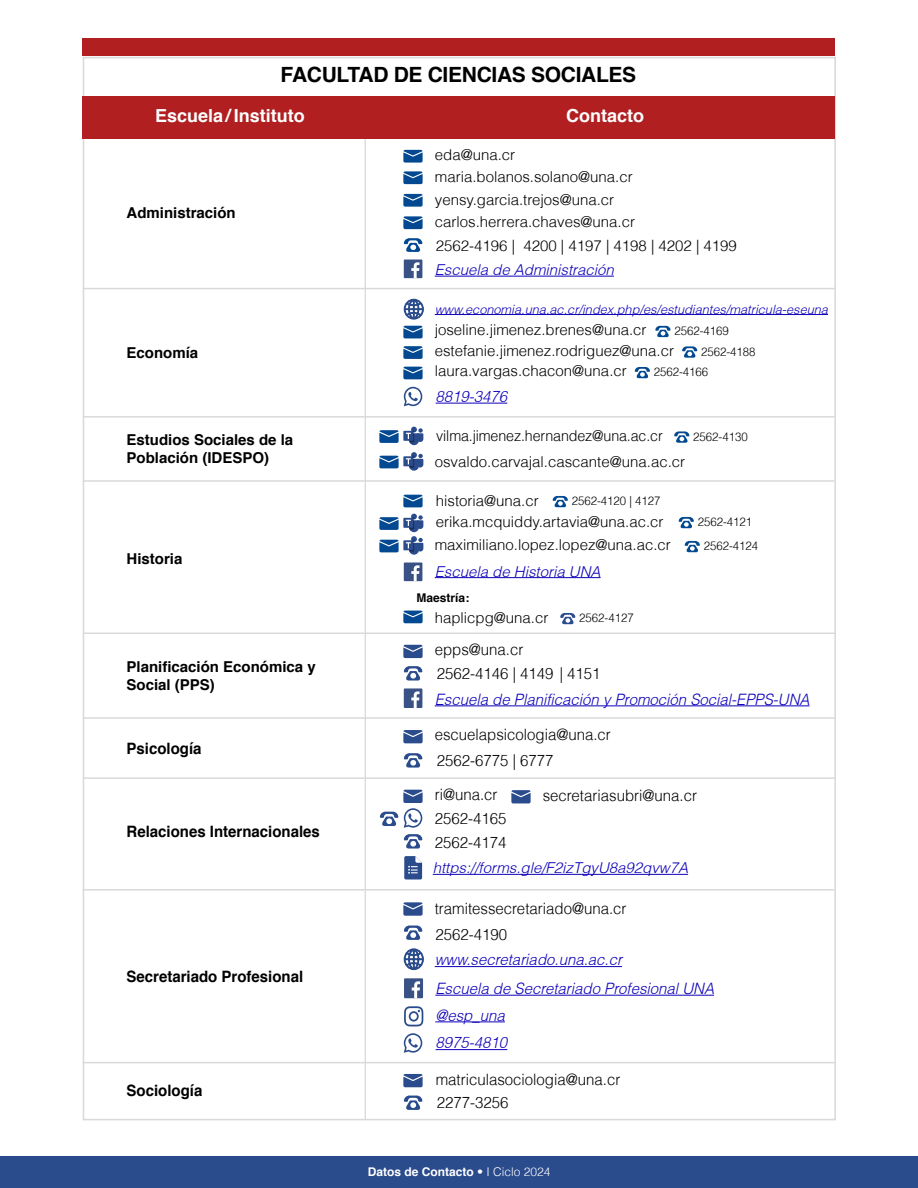
<style>
.page{position:relative;width:918px;height:1188px;background:#fff}
.page>*{position:absolute;margin:0;border:0;box-sizing:border-box;transform-origin:0 0}
.t1{font:700 21px "Helvetica";letter-spacing:-.015em;color:#000}
.t2{font:700 18px "Helvetica";color:#fff}
.t3{font:300 15.75px/25.7px "Helvetica";color:#000;scale:.96 1}
.t4{font:italic 300 15.75px/28.7px "Helvetica";color:#0e00b9;scale:.96 1}
.t5{font:700 15.75px "Helvetica";color:#000;scale:.96 1}
.t6{font:300 15px/23px "Helvetica";color:#000}
.t7{font:700 15px/18px "Helvetica";color:#000}
.t8{font:italic 300 15px "Helvetica";color:#0e00b9}
.t9{font:300 15px "Helvetica";color:#000;scale:.95 1}
.t10{font:italic 300 12.75px "Helvetica";color:#0e00b9}
.t11{font:300 12px "Helvetica";color:#000;scale:.95 1}
.t12{font:700 12px "Helvetica";color:#fff}
.t13{font:700 12px "Helvetica";color:#000}
.s1{font-weight:300}
</style>
<div class="page">
<div style="left:0;top:1156px;width:918px;height:32px;background:#2a4b8c"></div>
<svg style="left:674px;top:431px;width:16px;height:12px"></svg>
<div style="left:82px;top:38px;width:754px;height:18px;background:#b11f21"></div>
<svg style="left:404px;top:299px;width:20px;height:20px"></svg>
<svg style="left:404px;top:948px;width:20px;height:22px"></svg>
<hr style="left:365px;top:134px;width:1px;height:986px;background:#d9d9d9">
<div style="left:82px;top:96px;width:754px;height:43px;background:#b11f21"></div>
<hr style="left:84px;top:288px;width:751px;height:1px;background:#d9d9d9">
<hr style="left:83px;top:416px;width:752px;height:2px;background:#d9d9d9">
<hr style="left:83px;top:633px;width:752px;height:1px;background:#d9d9d9">
<hr style="left:435px;top:314px;width:393px;height:1px;background:#0e00b9">
<hr style="left:83px;top:480px;width:751px;height:2px;background:#d9d9d9">
<hr style="left:83px;top:717px;width:752px;height:2px;background:#d9d9d9">
<hr style="left:83px;top:777px;width:752px;height:2px;background:#d9d9d9">
<hr style="left:83px;top:889px;width:752px;height:2px;background:#d9d9d9">
<hr style="left:83px;top:1062px;width:752px;height:1px;background:#d9d9d9">
<svg style="left:404px;top:926px;width:19px;height:14px"></svg>
<hr style="left:435px;top:966px;width:187px;height:1px;background:#0e00b9">
<hr style="left:435px;top:995px;width:279px;height:1px;background:#0e00b9">
<div style="left:404px;top:978px;width:19px;height:20px;background:#395185"></div>
<svg style="left:412px;top:981px;width:8px;height:17px"></svg>
<svg style="left:404px;top:1006px;width:19px;height:20px"></svg>
<hr style="left:435px;top:1021px;width:70px;height:1px;background:#0e00b9">
<svg style="left:404px;top:1033px;width:18px;height:20px"></svg>
<hr style="left:436px;top:1049px;width:71px;height:1px;background:#0e00b9">
<svg style="left:403px;top:171px;width:20px;height:13px"></svg>
<svg style="left:403px;top:194px;width:20px;height:13px"></svg>
<svg style="left:403px;top:216px;width:20px;height:13px"></svg>
<svg style="left:403px;top:150px;width:20px;height:13px"></svg>
<svg style="left:403px;top:367px;width:20px;height:12px"></svg>
<svg style="left:403px;top:326px;width:20px;height:12px"></svg>
<svg style="left:403px;top:346px;width:20px;height:13px"></svg>
<svg style="left:403px;top:730px;width:20px;height:13px"></svg>
<svg style="left:403px;top:645px;width:20px;height:13px"></svg>
<svg style="left:403px;top:902px;width:20px;height:14px"></svg>
<svg style="left:404px;top:753px;width:19px;height:15px"></svg>
<svg style="left:511px;top:790px;width:20px;height:13px"></svg>
<svg style="left:403px;top:1074px;width:20px;height:13px"></svg>
<svg style="left:404px;top:1096px;width:19px;height:14px"></svg>
<svg style="left:379px;top:427px;width:44px;height:18px"></svg>
<svg style="left:379px;top:452px;width:44px;height:19px"></svg>
<svg style="left:379px;top:514px;width:44px;height:41px"></svg>
<svg style="left:403px;top:495px;width:20px;height:12px"></svg>
<svg style="left:655px;top:326px;width:16px;height:11px"></svg>
<svg style="left:682px;top:346px;width:15px;height:12px"></svg>
<svg style="left:635px;top:367px;width:15px;height:11px"></svg>
<div style="left:404px;top:688px;width:18px;height:20px;background:#395185"></div>
<svg style="left:411px;top:691px;width:9px;height:17px"></svg>
<svg style="left:404px;top:666px;width:19px;height:15px"></svg>
<hr style="left:435px;top:705px;width:375px;height:1px;background:#0e00b9">
<svg style="left:404px;top:834px;width:19px;height:15px"></svg>
<svg style="left:380px;top:790px;width:43px;height:38px"></svg>
<div style="left:404px;top:563px;width:18px;height:18px;background:#395185"></div>
<svg style="left:411px;top:565px;width:9px;height:16px"></svg>
<hr style="left:435px;top:577px;width:166px;height:1px;background:#0e00b9">
<svg style="left:403px;top:611px;width:20px;height:12px"></svg>
<svg style="left:560px;top:613px;width:16px;height:11px"></svg>
<svg style="left:404px;top:238px;width:19px;height:14px"></svg>
<div style="left:404px;top:260px;width:18px;height:18px;background:#395185"></div>
<svg style="left:411px;top:262px;width:9px;height:16px"></svg>
<hr style="left:435px;top:276px;width:179px;height:1px;background:#0e00b9">
<svg style="left:685px;top:541px;width:15px;height:11px"></svg>
<svg style="left:679px;top:517px;width:15px;height:11px"></svg>
<svg style="left:553px;top:496px;width:15px;height:11px"></svg>
<svg style="left:404px;top:387px;width:18px;height:19px"></svg>
<hr style="left:436px;top:403px;width:71px;height:1px;background:#0e00b9">
<hr style="left:433px;top:874px;width:255px;height:1px;background:#0e00b9">
<svg style="left:404px;top:856px;width:18px;height:24px"></svg>
<h1 class="t1" style="left:281px;top:58px;width:357px">FACULTAD DE CIENCIAS SOCIALES</h1>
<p class="t2" style="left:155px;top:101px;width:151px">Escuela / Instituto</p>
<p class="t2" style="left:566px;top:101px;width:79px">Contacto</p>
<p class="t6" style="left:435px;top:143px;width:82px">eda@una.cr</p>
<p class="t7" style="left:127px;top:204px;width:111px">Administración</p>
<p class="t7" style="left:127px;top:344px;width:73px">Economía</p>
<p class="t7" style="left:127px;top:431px;width:168px">Estudios Sociales de la<br>Población (IDESPO)</p>
<p class="t7" style="left:127px;top:549px;width:57px">Historia</p>
<p class="t7" style="left:127px;top:658px;width:191px">Planificación Económica y<br>Social (PPS)</p>
<p class="t5" style="left:127px;top:736px;width:80px">Psicología</p>
<p class="t5" style="left:127px;top:818px;width:203px">Relaciones Internacionales</p>
<p class="t5" style="left:127px;top:964px;width:186px">Secretariado Profesional</p>
<p class="t5" style="left:127px;top:1078px;width:81px">Sociología</p>
<p class="t6" style="left:435px;top:165px;width:199px">maria.bolanos.solano@una.cr</p>
<p class="t6" style="left:435px;top:188px;width:202px;line-height:22.5px">yensy.garcia.trejos@una.cr carlos.herrera.chaves@una.cr</p>
<p class="t6" style="left:436px;top:234px;width:303px">2562-4196 | 4200 | 4197 | 4198 | 4202 | 4199</p>
<p class="t8" style="left:435px;top:260px;width:181px">Escuela de Administración</p>
<p class="t10" style="left:435px;top:301px;width:395px">www.economia.una.ac.cr/index.php/es/estudiantes/matricula-eseuna</p>
<p class="t6" style="left:435px;top:340px;width:241px;line-height:20.4px">estefanie.jimenez.rodriguez@una.cr laura.vargas.chacon@una.cr</p>
<p class="t6" style="left:435px;top:318px;width:213px">joseline.jimenez.brenes@una.cr</p>
<p class="t11" style="left:674px;top:324px;width:59px">2562-4169</p>
<p class="t11" style="left:701px;top:344px;width:59px">2562-4188</p>
<p class="t11" style="left:654px;top:365px;width:59px">2562-4166</p>
<p class="t4" style="left:436px;top:382px;width:76px">8819-3476</p>
<p class="t9" style="left:436px;top:426px;width:240px">vilma.jimenez.hernandez@una.ac.cr</p>
<p class="t6" style="left:435px;top:450px;width:252px">osvaldo.carvajal.cascante@una.ac.cr</p>
<p class="t11" style="left:693px;top:429px;width:59px">2562-4130</p>
<p class="t6" style="left:436px;top:489px;width:104px">historia@una.cr</p>
<p class="t11" style="left:572px;top:494px;width:95px">2562-4120 | 4127</p>
<p class="t6" style="left:435px;top:510px;width:238px">erika.mcquiddy.artavia@una.ac.cr maximiliano.lopez.lopez@una.ac.cr</p>
<p class="t8" style="left:435px;top:562px;width:167px">Escuela de Historia UNA</p>
<p class="t13" style="left:417px;top:588px;width:54px">Maestría:</p>
<p class="t6" style="left:435px;top:606px;width:115px">haplicpg@una.cr</p>
<p class="t11" style="left:579px;top:611px;width:59px">2562-4127</p>
<p class="t3" style="left:435px;top:637px;width:94px">epps@una.cr</p>
<p class="t11" style="left:698px;top:515px;width:59px">2562-4121</p>
<p class="t11" style="left:704px;top:539px;width:59px">2562-4124</p>
<p class="t3" style="left:437px;top:660px;width:172px">2562-4146 | 4149 | 4151</p>
<p class="t4" style="left:435px;top:685px;width:392px">Escuela de Planificación y Promoción Social-EPPS-UNA</p>
<p class="t3" style="left:435px;top:722px;width:185px">escuelapsicologia@una.cr<br>2562-6775 | 6777</p>
<p class="t3" style="left:435px;top:782px;width:67px">ri@una.cr</p>
<p class="t3" style="left:543px;top:782px;width:162px">secretariasubri@una.cr</p>
<p class="t3" style="left:435px;top:805px;width:76px">2562-4165</p>
<p class="t3" style="left:435px;top:829px;width:76px">2562-4174</p>
<p class="t8" style="left:433px;top:859px;width:257px">https://forms.gle/F2izTgyU8a92qvw7A</p>
<p class="t3" style="left:435px;top:896px;width:201px">tramitessecretariado@una.cr<br>2562-4190</p>
<p class="t4" style="left:435px;top:945px;width:292px">www.secretariado.una.ac.cr<br>Escuela de Secretariado Profesional UNA</p>
<p class="t4" style="left:435px;top:1001px;width:76px;line-height:27.8px">@esp_una<br>8975-4810</p>
<p class="t3" style="left:436px;top:1068px;width:194px;line-height:23.2px">matriculasociologia@una.cr<br>2277-3256</p>
<p class="t12" style="left:368px;top:1162px;width:184px">Datos de Contacto <span class="s1">• I Ciclo 2024</span></p>
</div>
